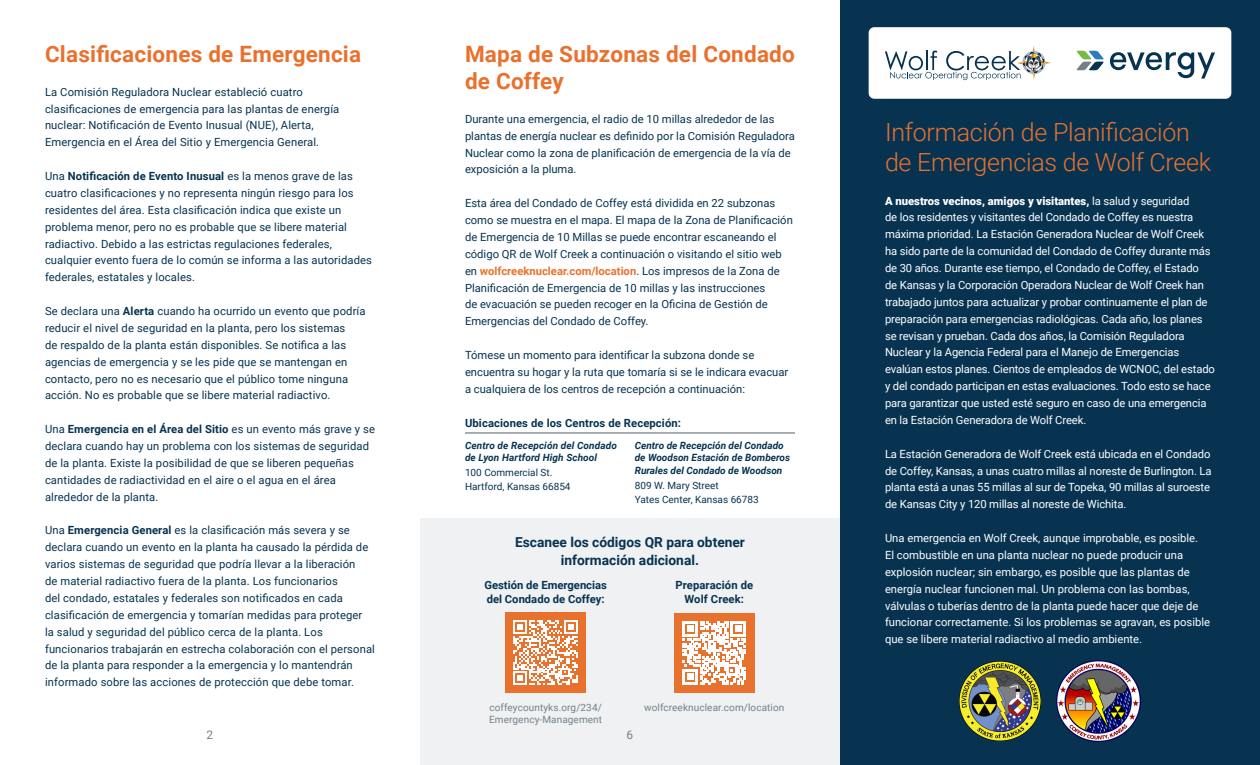
<style>
.page{position:relative;width:1260px;height:765px;background:#fff}
.page>*{position:absolute;margin:0;border:0;box-sizing:border-box;transform-origin:0 0}
.t1{font:300 25px/30px "Roboto";letter-spacing:-.01em;color:#e9712e}
.t2{font:700 22.5px/27.5px "Roboto";letter-spacing:.01em;color:#e9712e}
.t3{font:700 13.75px/17.5px "Roboto";color:#073351;text-align:center}
.t4{font:11.88px "Roboto";color:#73818b}
.t5{font:11.25px/16.9px "Roboto";letter-spacing:.01em;color:#073351}
.t6{font:11.25px/16.9px "Roboto";letter-spacing:-.01em;color:#fff}
.t7{font:700 11.25px/14.4px "Roboto";letter-spacing:.01em;color:#073351}
.t8{font:italic 700 10px/12.5px "Roboto";color:#073351}
.t9{font:10px "Roboto";color:#073351}
.t10{font:10px/12.5px "Roboto";letter-spacing:.01em;color:#73818b}
.s1{font-weight:700}
.s2{font-weight:700;color:#e9712e}
.s3{font-weight:900}
</style>
<div class="page">
<div style="left:420px;top:519px;width:420px;height:246px;background:#eff1f2"></div>
<div style="left:840px;top:0;width:420px;height:765px;background:#073351"></div>
<div style="left:869px;top:27px;width:362px;height:72px;background:#fff;border-radius:6px"></div>
<svg style="left:885px;top:46px;width:166px;height:34px"></svg>
<svg style="left:1076px;top:51px;width:28px;height:19px"></svg>
<svg style="left:1110px;top:52px;width:105px;height:27px"></svg>
<div style="left:505px;top:612px;width:81px;height:81px;background:#e9712e"></div>
<svg style="left:513px;top:620px;width:65px;height:65px"></svg>
<div style="left:674px;top:613px;width:81px;height:80px;background:#e9712e"></div>
<svg style="left:683px;top:621px;width:63px;height:63px"></svg>
<hr style="left:465px;top:432px;width:330px;height:2px;background:#73818b">
<img style="left:960px;top:662px;width:81px;height:79px">
<img style="left:1056px;top:661px;width:84px;height:81px">
<p class="t2" style="left:45px;top:39px;width:318px">Clasificaciones de Emergencia</p>
<p class="t5" style="left:45px;top:83px;width:296px">La Comisión Reguladora Nuclear estableció cuatro clasificaciones de emergencia para las plantas de energía nuclear: Notificación de Evento Inusual (NUE), Alerta, Emergencia en el Área del Sitio y Emergencia General.</p>
<p class="t5" style="left:45px;top:167px;width:329px">Una <span class="s1">Notificación de Evento Inusual</span> es la menos grave de las cuatro clasificaciones y no representa ningún riesgo para los residentes del área. Esta clasificación indica que existe un problema menor, pero no es probable que se libere material radiactivo. Debido a las estrictas regulaciones federales, cualquier evento fuera de lo común se informa a las autoridades federales, estatales y locales.</p>
<p class="t5" style="left:45px;top:302px;width:322px">Se declara una <span class="s1">Alerta</span> cuando ha ocurrido un evento que podría reducir el nivel de seguridad en la planta, pero los sistemas<br>de respaldo de la planta están disponibles. Se notifica a las agencias de emergencia y se les pide que se mantengan en contacto, pero no es necesario que el público tome ninguna acción. No es probable que se libere material radiactivo.</p>
<p class="t5" style="left:45px;top:420px;width:332px">Una <span class="s1">Emergencia en el Área del Sitio</span> es un evento más grave y se declara cuando hay un problema con los sistemas de seguridad de la planta. Existe la posibilidad de que se liberen pequeñas cantidades de radiactividad en el aire o el agua en el área alrededor de la planta.</p>
<p class="t5" style="left:45px;top:522px;width:332px">Una <span class="s1">Emergencia General</span> es la clasificación más severa y se declara cuando un evento en la planta ha causado la pérdida de varios sistemas de seguridad que podría llevar a la liberación<br>de material radiactivo fuera de la planta. Los funcionarios<br>del condado, estatales y federales son notificados en cada clasificación de emergencia y tomarían medidas para proteger<br>la salud y seguridad del público cerca de la planta. Los funcionarios trabajarán en estrecha colaboración con el personal de la planta para responder a la emergencia y lo mantendrán informado sobre las acciones de protección que debe tomar.</p>
<p class="t2" style="left:465px;top:39px;width:331px">Mapa de Subzonas del Condado de Coffey</p>
<p class="t5" style="left:465px;top:110px;width:331px">Durante una emergencia, el radio de 10 millas alrededor de las plantas de energía nuclear es definido por la Comisión Reguladora Nuclear como la zona de planificación de emergencia de la vía de exposición a la pluma.</p>
<p class="t5" style="left:465px;top:194px;width:329px">Esta área del Condado de Coffey está dividida en 22 subzonas como se muestra en el mapa. El mapa de la Zona de Planificación de Emergencia de 10 Millas se puede encontrar escaneando el código QR de Wolf Creek a continuación o visitando el sitio web en <span class="s2">wolfcreeknuclear.com/location</span>. Los impresos de la Zona de Planificación de Emergencia de 10 millas y las instrucciones<br>de evacuación se pueden recoger en la Oficina de Gestión de Emergencias del Condado de Coffey.</p>
<p class="t5" style="left:465px;top:346px;width:325px">Tómese un momento para identificar la subzona donde se encuentra su hogar y la ruta que tomaría si se le indicara evacuar a cualquiera de los centros de recepción a continuación:</p>
<p class="t7" style="left:465px;top:415px;width:218px">Ubicaciones de los Centros de Recepción:</p>
<p class="t8" style="left:465px;top:439px;width:153px">Centro de Recepción del Condado de Lyon Hartford High School</p>
<p class="t9" style="left:465px;top:466px;width:89px">100 Commercial St.</p>
<p class="t9" style="left:465px;top:480px;width:107px">Hartford, Kansas 66854</p>
<p class="t8" style="left:635px;top:439px;width:157px">Centro de Recepción del Condado de Woodson Estación de Bomberos<br>Rurales del Condado de Woodson</p>
<p class="t9" style="left:635px;top:478px;width:85px">809 W. Mary Street</p>
<p class="t9" style="left:635px;top:492px;width:125px">Yates Center, Kansas 66783</p>
<p class="t3" style="left:515px;top:533px;width:231px">Escanee los códigos QR para obtener información adicional.</p>
<p class="t7" style="left:484px;top:577px;width:124px">Gestión de Emergencias del Condado de Coffey:</p>
<p class="t7" style="left:675px;top:577px;width:79px">Preparación de</p>
<p class="t7" style="left:684px;top:592px;width:61px">Wolf Creek:</p>
<p class="t10" style="left:489px;top:701px;width:114px">coffeycountyks.org/234/<br>Emergency-Management</p>
<p class="t10" style="left:644px;top:701px;width:142px">wolfcreeknuclear.com/location</p>
<p class="t4" style="left:207px;top:726px;width:8px">2</p>
<p class="t4" style="left:627px;top:726px;width:8px">6</p>
<p class="t1" style="left:885px;top:116px;width:328px">Información de Planificación de Emergencias de Wolf Creek</p>
<p class="t6" style="left:885px;top:192px;width:332px"><span class="s3">A nuestros vecinos, amigos y visitantes,</span> la salud y seguridad<br>de los residentes y visitantes del Condado de Coffey es nuestra máxima prioridad. La Estación Generadora Nuclear de Wolf Creek ha sido parte de la comunidad del Condado de Coffey durante más de 30 años. Durante ese tiempo, el Condado de Coffey, el Estado<br>de Kansas y la Corporación Operadora Nuclear de Wolf Creek han trabajado juntos para actualizar y probar continuamente el plan de preparación para emergencias radiológicas. Cada año, los planes se revisan y prueban. Cada dos años, la Comisión Reguladora Nuclear y la Agencia Federal para el Manejo de Emergencias evalúan estos planes. Cientos de empleados de WCNOC, del estado y del condado participan en estas evaluaciones. Todo esto se hace para garantizar que usted esté seguro en caso de una emergencia en la Estación Generadora de Wolf Creek.</p>
<p class="t6" style="left:885px;top:445px;width:328px">La Estación Generadora de Wolf Creek está ubicada en el Condado de Coffey, Kansas, a unas cuatro millas al noreste de Burlington. La planta está a unas 55 millas al sur de Topeka, 90 millas al suroeste de Kansas City y 120 millas al noreste de Wichita.</p>
<p class="t6" style="left:885px;top:529px;width:327px">Una emergencia en Wolf Creek, aunque improbable, es posible.<br>El combustible en una planta nuclear no puede producir una explosión nuclear; sin embargo, es posible que las plantas de energía nuclear funcionen mal. Un problema con las bombas, válvulas o tuberías dentro de la planta puede hacer que deje de funcionar correctamente. Si los problemas se agravan, es posible que se libere material radiactivo al medio ambiente.</p>
</div>
